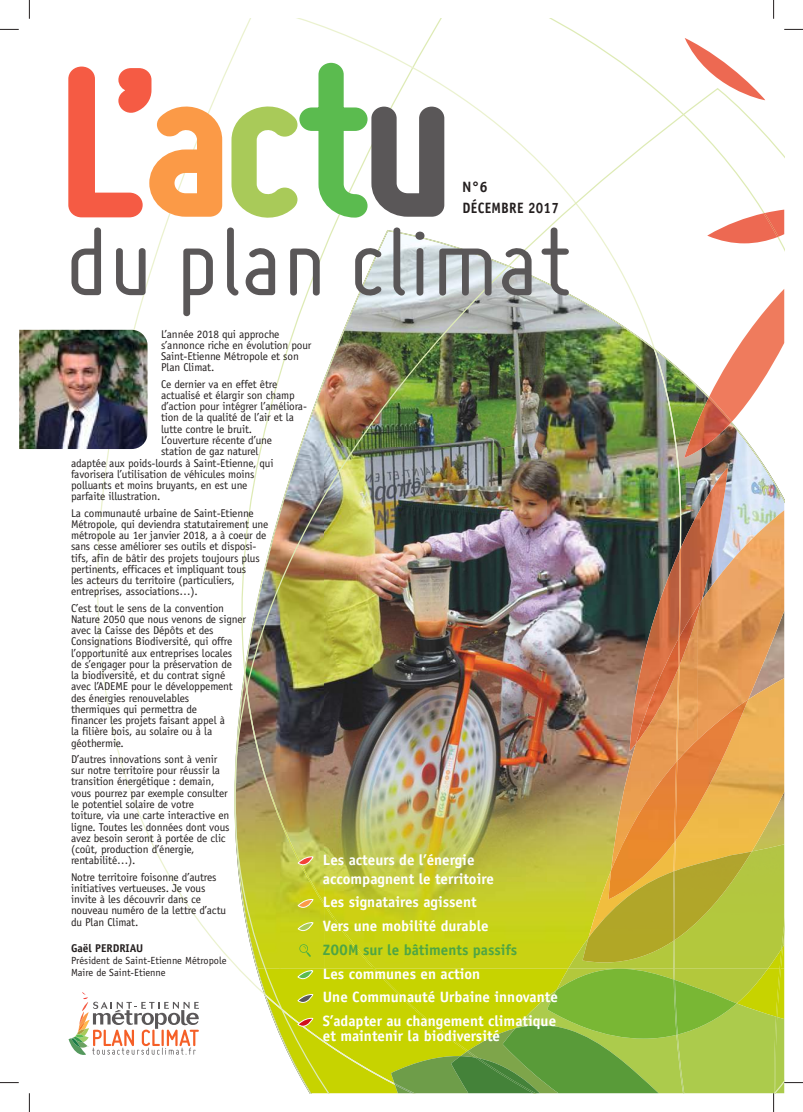
<style>
.page{position:relative;width:803px;height:1112px;background:#fff}
.page>*{position:absolute;margin:0;border:0;box-sizing:border-box;transform-origin:0 0}
.t1{font:103.12px "Miso";color:#5a5758;scale:1.1 1}
.t2{font:700 15px/23.8px "Officina Sans";color:#fff}
.t3{font:700 15px "Officina Sans";color:#4ea544}
.t4{font:700 15px/20.5px "Officina Sans";letter-spacing:.02em;color:#241f1f}
.t5{font:11.25px/11.2px "Officina Sans";letter-spacing:-.01em;color:#241f1f}
.t6{font:700 11.25px "Officina Sans";color:#241f1f}
.t7{font:10.38px/11.2px "Officina Sans";color:#241f1f}
</style>
<div class="page">
<svg style="left:69px;top:992px;width:130px;height:62px"></svg>
<svg style="left:685px;top:38px;width:68px;height:49px"></svg>
<img style="left:228px;top:87px;width:556px;height:1005px">
<svg style="left:68px;top:66px;width:156px;height:153px"></svg>
<svg style="left:230px;top:61px;width:216px;height:160px"></svg>
<svg style="left:299px;top:944px;width:12px;height:12px"></svg>
<svg style="left:298px;top:1017px;width:15px;height:9px"></svg>
<img style="left:19px;top:330px;width:129px;height:119px">
<svg style="left:0;top:29px;width:19px;height:1px"></svg>
<svg style="left:784px;top:29px;width:19px;height:1px"></svg>
<svg style="left:0;top:1082px;width:19px;height:1px"></svg>
<svg style="left:784px;top:1081px;width:19px;height:2px"></svg>
<svg style="left:29px;top:0;width:1px;height:19px"></svg>
<svg style="left:29px;top:1093px;width:1px;height:18px"></svg>
<svg style="left:773px;top:0;width:1px;height:19px"></svg>
<svg style="left:773px;top:1092px;width:1px;height:19px"></svg>
<h2 class="t4" style="left:462px;top:176px;width:98px">N°6<br>DÉCEMBRE 2017</h2>
<h1 class="t1" style="left:65px;top:205px;width:463px">du plan climat</h1>
<p class="t5" style="left:161px;top:328px;width:152px">L’année 2018 qui approche s’annonce riche en évolution pour<br>Saint-Etienne Métropole et son<br>Plan Climat.</p>
<p class="t5" style="left:161px;top:378px;width:118px">Ce dernier va en effet être</p>
<p class="t5" style="left:161px;top:389px;width:135px">actualisé et élargir son champ</p>
<p class="t5" style="left:161px;top:400px;width:147px">d’action pour intégrer l’améliora-</p>
<p class="t5" style="left:161px;top:412px;width:134px">tion de la qualité de l’air et la</p>
<p class="t5" style="left:161px;top:423px;width:93px">lutte contre le bruit.</p>
<p class="t5" style="left:161px;top:434px;width:112px">L’ouverture récente d’une</p>
<p class="t5" style="left:161px;top:445px;width:99px">station de gaz naturel</p>
<p class="t5" style="left:71px;top:457px;width:204px">adaptée aux poids-lourds à Saint-Etienne, qui</p>
<p class="t5" style="left:71px;top:468px;width:185px">favorisera l’utilisation de véhicules moins</p>
<p class="t5" style="left:71px;top:479px;width:178px">polluants et moins bruyants, en est une</p>
<p class="t5" style="left:71px;top:490px;width:91px">parfaite illustration.</p>
<p class="t5" style="left:71px;top:507px;width:199px">La communauté urbaine de Saint-Etienne Métropole, qui deviendra statutairement une métropole au 1er janvier 2018, a à coeur de sans cesse améliorer ses outils et disposi&shy;tifs, afin de bâtir des projets toujours plus pertinents, efficaces et impliquant tous<br>les acteurs du territoire (particuliers, entreprises, associations…).</p>
<p class="t5" style="left:71px;top:602px;width:176px">C’est tout le sens de la convention Nature 2050 que nous venons de signer avec la Caisse des Dépôts et des Consignations Biodiversité, qui offre l’opportunité aux entreprises locales<br>de s’engager pour la préservation de<br>la biodiversité, et du contrat signé avec l’ADEME pour le développement des énergies renouvelables<br>thermiques qui permettra de<br>financer les projets faisant appel à<br>la filière bois, au solaire ou à la géothermie.</p>
<p class="t5" style="left:71px;top:753px;width:160px">D’autres innovations sont à venir sur notre territoire pour réussir la transition énergétique : demain, vous pourrez par exemple consulter le potentiel solaire de votre toiture, via une carte interactive en ligne. Toutes les données dont vous avez besoin seront à portée de clic (coût, production d’énergie, rentabilité…).</p>
<p class="t5" style="left:71px;top:870px;width:157px">Notre territoire foisonne d’autres initiatives vertueuses. Je vous invite à les découvrir dans ce nouveau numéro de la lettre d’actu du Plan Climat.</p>
<p class="t6" style="left:71px;top:940px;width:74px">Gaël PERDRIAU</p>
<p class="t7" style="left:71px;top:955px;width:157px">Président de Saint-Etienne Métropole<br>Maire de Saint-Etienne</p>
<h2 class="t2" style="left:323px;top:849px;width:173px;line-height:18.8px">Les acteurs de l’énergie accompagnent le territoire</h2>
<h2 class="t2" style="left:323px;top:889px;width:167px">Les signataires agissent<br>Vers une mobilité durable</h2>
<h2 class="t3" style="left:323px;top:940px;width:196px">ZOOM sur le bâtiments passifs</h2>
<h2 class="t2" style="left:323px;top:961px;width:237px">Les communes en action<br>Une Communauté Urbaine innovante<br>S’adapter au changement climatique</h2>
<h2 class="t2" style="left:323px;top:1023px;width:179px">et maintenir la biodiversité</h2>
</div>
